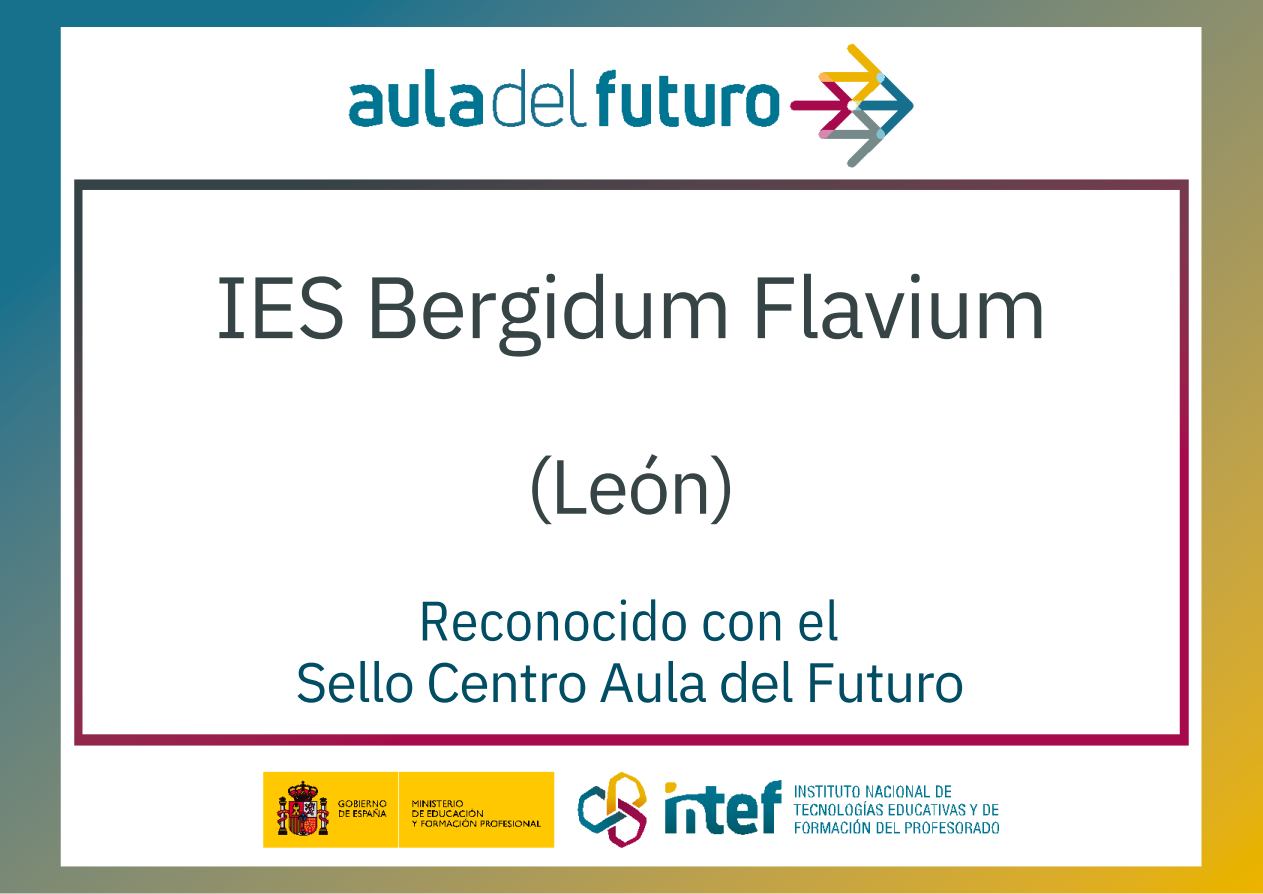
<style>
.page{position:relative;width:1263px;height:894px;background:#fff}
.page>*{position:absolute;margin:0;border:0;box-sizing:border-box;transform-origin:0 0}
.t1{font:87px "IBM Plex Sans";letter-spacing:-.02em;color:#364446}
.t2{font:76.5px "IBM Plex Sans";color:#364446}
.t3{font:55.5px "IBM Plex Sans";letter-spacing:-.02em;color:#004d64}
.t4{font:55.5px "IBM Plex Sans Cond";letter-spacing:.01em;color:#004d64}
</style>
<div class="page">
<img style="left:0;top:0;width:1263px;height:893px">
<p class="t1" style="left:214px;top:249px;width:835px">IES Bergidum Flavium</p>
<p class="t2" style="left:526px;top:435px;width:212px">(León)</p>
<p class="t4" style="left:418px;top:583px;width:422px">Reconocido con el</p>
<p class="t3" style="left:295px;top:645px;width:671px">Sello Centro Aula del Futuro</p>
</div>
